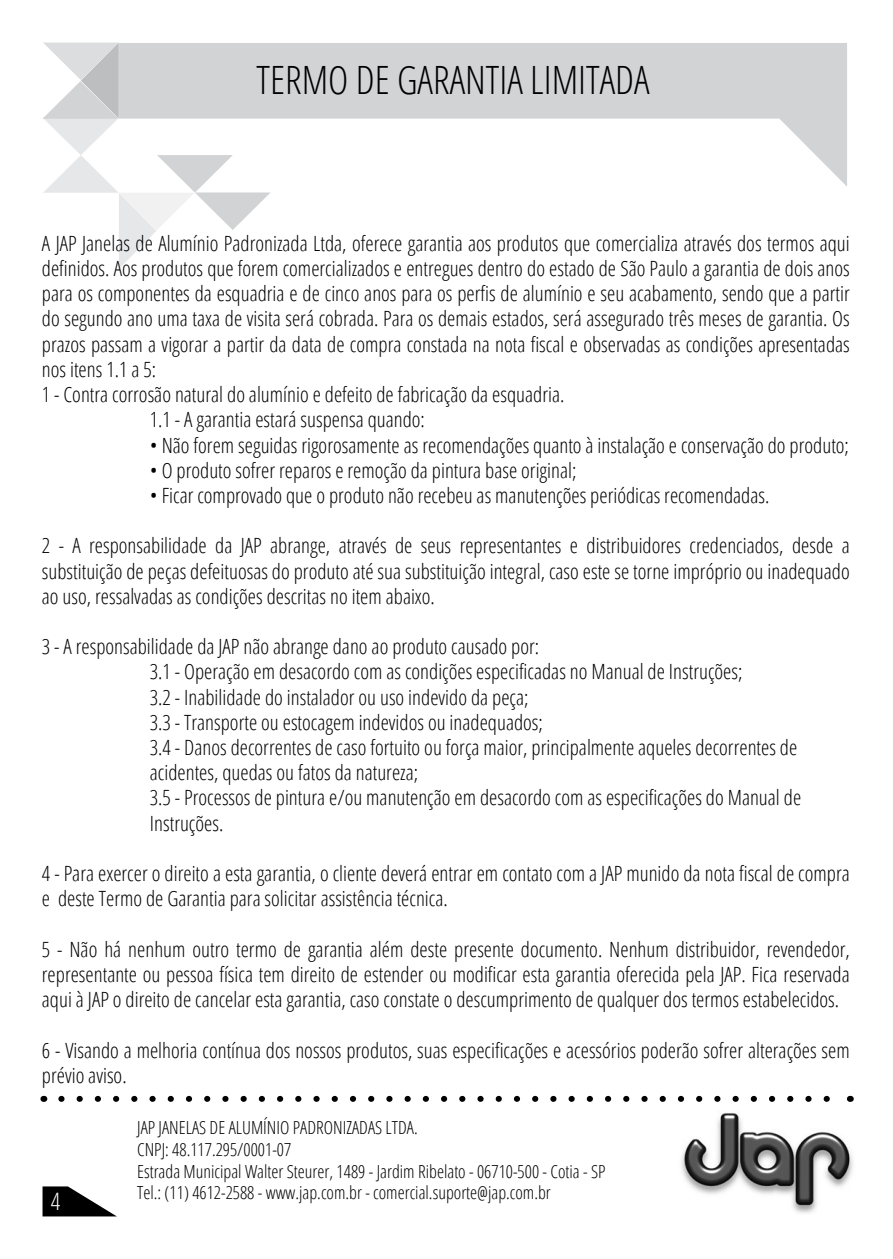
<style>
.page{position:relative;width:893px;height:1259px;background:#fff}
.page>*{position:absolute;margin:0;border:0;box-sizing:border-box;transform-origin:0 0}
.t1{font:300 condensed 39px "Open Sans";color:#000}
.t2{font:300 condensed 24px "Open Sans";color:#fff}
.t3{font:300 condensed 21px/25.2px "Open Sans";color:#000}
.t4{font:300 condensed 18px/21.6px "Open Sans";color:#000}
</style>
<div class="page">
<svg style="left:43px;top:1186px;width:73px;height:30px"></svg>
<svg style="left:271px;top:43px;width:576px;height:143px;fill:#d1d3d4"></svg>
<svg style="left:43px;top:43px;width:228px;height:225px"></svg>
<svg style="left:61px;top:1096px;width:769px;height:6px"></svg>
<img style="left:681px;top:1113px;width:172px;height:100px">
<h1 class="t1" style="left:257px;top:53px;width:395px">TERMO DE GARANTIA LIMITADA</h1>
<p class="t3" style="left:42px;top:230px;width:809px">A JAP Janelas de Alumínio Padronizada Ltda, oferece garantia aos produtos que comercializa através dos termos aqui</p>
<p class="t3" style="left:42px;top:255px;width:809px">definidos. Aos produtos que forem comercializados e entregues dentro do estado de São Paulo a garantia de dois anos</p>
<p class="t3" style="left:42px;top:280px;width:809px">para os componentes da esquadria e de cinco anos para os perfis de alumínio e seu acabamento, sendo que a partir</p>
<p class="t3" style="left:42px;top:305px;width:809px">do segundo ano uma taxa de visita será cobrada. Para os demais estados, será assegurado três meses de garantia. Os</p>
<p class="t3" style="left:42px;top:331px;width:809px">prazos passam a vigorar a partir da data de compra constada na nota fiscal e observadas as condições apresentadas</p>
<p class="t3" style="left:42px;top:356px;width:116px">nos itens 1.1 a 5:</p>
<p class="t3" style="left:42px;top:381px;width:524px">1 - Contra corrosão natural do alumínio e defeito de fabricação da esquadria.</p>
<p class="t3" style="left:150px;top:406px;width:277px">1.1 - A garantia estará suspensa quando:</p>
<p class="t3" style="left:150px;top:431px;width:701px">• Não forem seguidas rigorosamente as recomendações quanto à instalação e conservação do produto;</p>
<p class="t3" style="left:150px;top:457px;width:428px">• O produto sofrer reparos e remoção da pintura base original;</p>
<p class="t3" style="left:150px;top:482px;width:621px">• Ficar comprovado que o produto não recebeu as manutenções periódicas recomendadas.</p>
<p class="t3" style="left:42px;top:532px;width:809px;text-align:justify">2 - A responsabilidade da JAP abrange, através de seus representantes e distribuidores credenciados, desde a substituição de peças defeituosas do produto até sua substituição integral, caso este se torne impróprio ou inadequado ao uso, ressalvadas as condições descritas no item abaixo.</p>
<p class="t3" style="left:150px;top:633px;width:653px;text-indent:-108px">3 - A responsabilidade da JAP não abrange dano ao produto causado por:<br>3.1 - Operação em desacordo com as condições especificadas no Manual de Instruções;<br>3.2 - Inabilidade do instalador ou uso indevido da peça;<br>3.3 - Transporte ou estocagem indevidos ou inadequados;<br>3.4 - Danos decorrentes de caso fortuito ou força maior, principalmente aqueles decorrentes de acidentes, quedas ou fatos da natureza;<br>3.5 - Processos de pintura e/ou manutenção em desacordo com as especificações do Manual de Instruções.</p>
<p class="t3" style="left:42px;top:860px;width:809px">4 - Para exercer o direito a esta garantia, o cliente deverá entrar em contato com a JAP munido da nota fiscal de compra e deste Termo de Garantia para solicitar assistência técnica.</p>
<p class="t3" style="left:42px;top:935px;width:809px;text-align:justify">5 - Não há nenhum outro termo de garantia além deste presente documento. Nenhum distribuidor, revendedor, representante ou pessoa física tem direito de estender ou modificar esta garantia oferecida pela JAP. Fica reservada aqui à JAP o direito de cancelar esta garantia, caso constate o descumprimento de qualquer dos termos estabelecidos.</p>
<p class="t3" style="left:42px;top:1036px;width:809px">6 - Visando a melhoria contínua dos nossos produtos, suas especificações e acessórios poderão sofrer alterações sem prévio aviso.</p>
<p class="t4" style="left:137px;top:1116px;width:470px">JAP JANELAS DE ALUMÍNIO PADRONIZADAS LTDA.<br>CNPJ: 48.117.295/0001-07<br>Estrada Municipal Walter Steurer, 1489 - Jardim Ribelato - 06710-500 - Cotia - SP Tel.: (11) 4612-2588 - www.jap.com.br - comercial.suporte@jap.com.br</p>
<p class="t2" style="left:51px;top:1185px;width:11px">4</p>
</div>
